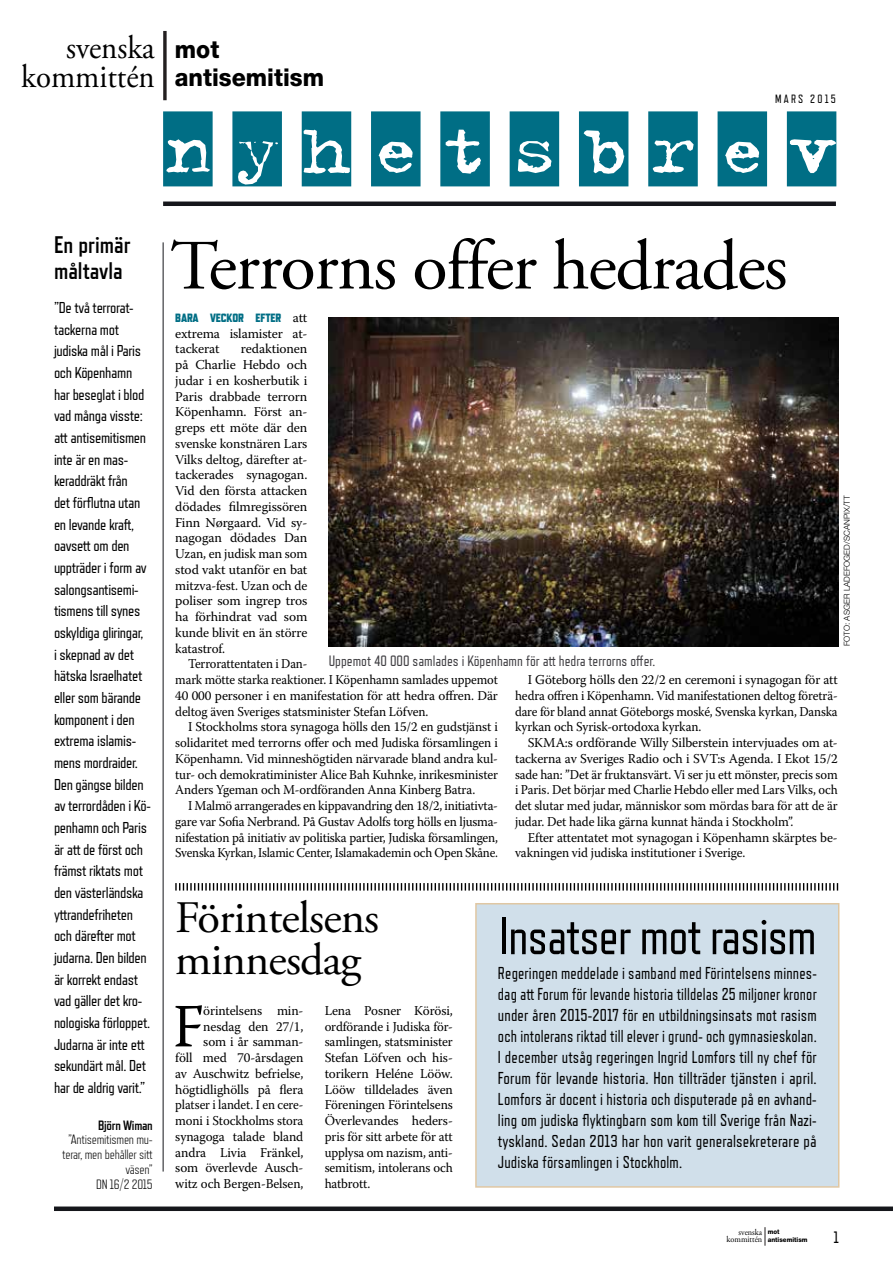
<style>
.page{position:relative;width:893px;height:1263px;background:#fff}
.page>*{position:absolute;margin:0;border:0;box-sizing:border-box;transform-origin:0 0}
.t1{font:75px "Trixie Cameo";letter-spacing:.22em;color:#006e85;scale:1.2 1}
.t2{font:70.5px "Adobe Garamond Pro";letter-spacing:-.02em;color:#000}
.t3{font:61.35px "Warnock Pro";color:#000;scale:.95 1}
.t4{font:52.5px "Refrigerator Deluxe";letter-spacing:-.02em;color:#000}
.t5{font:45px/42px "Adobe Garamond Pro";letter-spacing:-.02em;color:#000}
.t6{font:32.7px/28.7px "Adobe Garamond Pro";color:#000;text-align:right;scale:.94 1}
.t7{font:800 24.6px/28.7px "Helvetica Neue LT Std";color:#000;scale:.94 1}
.t8{font:700 24px/25.2px "Refrigerator Deluxe";color:#000}
.t9{font:17.25px/21px "Refrigerator Deluxe";letter-spacing:.01em;color:#000;text-align:justify;scale:.94 1}
.t10{font:16.5px "Refrigerator Deluxe";color:#000}
.t11{font:15.75px/21.6px "Refrigerator Deluxe";letter-spacing:-.02em;color:#000}
.t12{font:15px "Refrigerator Deluxe";color:#403f43}
.t13{font:13.5px/15.8px "Warnock Pro";letter-spacing:-.01em;color:#000;text-align:justify}
.t14{font:13.5px/15.8px "Warnock Pro";letter-spacing:-.01em;color:#000;text-align:justify;scale:.96 1}
.t15{font:13.5px/15.8px "Warnock Pro";letter-spacing:-.01em;color:#000;text-align:justify;scale:.95 1}
.t16{font:13.5px/15.8px "Warnock Pro";letter-spacing:-.01em;color:#000;scale:.93 1}
.t17{font:300 13.5px/14.7px "Refrigerator Deluxe";letter-spacing:-.02em;color:#000;text-align:right}
.t18{font:700 13.5px "Refrigerator Deluxe";letter-spacing:-.02em;color:#000}
.t19{font:800 12px "Refrigerator Deluxe";letter-spacing:-.01em;color:#006e85}
.t20{font:12px "Refrigerator Deluxe";letter-spacing:.19em;color:#000}
.t21{font:8.7px/7.6px "Adobe Garamond Pro";color:#000;text-align:right;scale:.94 1}
.t22{font:300 8.25px "Helvetica Neue LT Std";color:#000}
.t23{font:800 6.6px/7.6px "Helvetica Neue LT Std";color:#000;scale:.94 1}
.s1{font-family:"Warnock Pro";font-weight:400;font-size:13.5px;color:#000}
</style>
<div class="page">
<div style="left:54px;top:1206px;width:839px;height:5px;background:#15161b"></div>
<svg style="left:764px;top:1227px;width:1px;height:19px"></svg>
<svg style="left:163px;top:31px;width:4px;height:69px"></svg>
<div style="left:163px;top:201px;width:673px;height:5px;background:#15161b"></div>
<hr style="left:163px;top:242px;width:1px;height:929px;background:#15161b">
<svg style="left:175px;top:883px;width:663px;height:7px"></svg>
<div style="left:476px;top:904px;width:363px;height:283px;background:#d0dfea"></div>
<div style="left:475px;top:903px;width:364px;height:285px;border:2px solid #e0c7a3"></div>
<img style="left:329px;top:317px;width:510px;height:329px">
<h3 class="t6" style="left:21px;top:35px;width:143px">svenska kommittén</h3>
<h3 class="t7" style="left:175px;top:35px;width:160px">mot antisemitism</h3>
<p class="t20" style="left:775px;top:92px;width:62px">MARS 2015</p>
<h1 class="t1" style="left:163px;top:109px;width:562px">NYHETSBREV</h1>
<h3 class="t8" style="left:54px;top:232px;width:78px">En primär måltavla</h3>
<p class="t11" style="left:54px;top:297px;width:98px">”De två terrorat&shy;tackerna mot judiska mål i Paris och Köpenhamn har beseglat i blod vad många visste: att antisemitismen inte är en mas&shy;keraddräkt från<br>det förflutna utan en levande kraft, oavsett om den uppträder i form av salongsantisemi&shy;tismens till synes oskyldiga gliringar,<br>i skepnad av det hätska Israelhatet eller som bärande komponent i den extrema islamis&shy;mens mordraider.<br>Den gängse bilden av terrordåden i Kö&shy;penhamn och Paris är att de först och främst riktats mot den västerländska yttrandefriheten och därefter mot judarna. Den bilden är korrekt endast vad gäller det kro&shy;nologiska förloppet.<br>Judarna är inte ett sekundärt mål. Det har de aldrig varit.”</p>
<p class="t18" style="left:98px;top:1117px;width:56px">Björn Wiman</p>
<p class="t17" style="left:62px;top:1132px;width:92px">”Antisemitismen mu&shy;terar, men behåller sitt väsen”<br>DN 16/2 2015</p>
<h2 class="t2" style="left:170px;top:224px;width:619px">Terrorns offer hedrades</h2>
<p class="t19" style="left:175px;top:310px;width:134px">BARA VECKOR EFTER <span class="s1">att</span></p>
<p class="t13" style="left:175px;top:325px;width:134px">extrema islamister at&shy;tackerat</p>
<p class="t13" style="left:175px;top:341px;width:134px;text-indent:66px">redaktionen på Charlie Hebdo och judar i en kosherbutik i Paris drabbade terrorn Köpenhamn. Först an&shy;greps ett möte där den svenske konstnären Lars Vilks deltog, därefter at&shy;tackerades synagogan.<br>Vid den första attacken dödades filmregissören Finn Nørgaard. Vid sy&shy;nagogan dödades Dan Uzan, en judisk man som stod vakt utanför en bat mitzva-fest. Uzan och de poliser som ingrep tros ha förhindrat vad som kunde blivit en än större katastrof.</p>
<p class="t16" style="left:175px;top:656px;width:349px;text-indent:13px">Terrorattentaten i Dan-<br>mark mötte starka reaktioner. I Köpenhamn samlades uppemot 40 000 personer i en manifestation för att hedra offren. Där deltog även Sveriges statsminister Stefan Löfven.</p>
<p class="t14" style="left:175px;top:719px;width:338px;text-indent:13px">I Stockholms stora synagoga hölls den 15/2 en gudstjänst i solidaritet med terrorns offer och med Judiska församlingen i Köpenhamn. Vid minneshögtiden närvarade bland andra kul&shy;tur- och demokratiminister Alice Bah Kuhnke, inrikesminister Anders Ygeman och M-ordföranden Anna Kinberg Batra.</p>
<p class="t15" style="left:175px;top:797px;width:341px;text-indent:13px">I Malmö arrangerades en kippavandring den 18/2, initiativta&shy;gare var Sofia Nerbrand. På Gustav Adolfs torg hölls en ljusma&shy;nifestation på initiativ av politiska partier, Judiska församlingen, Svenska Kyrkan, Islamic Center, Islamakademin och Open Skåne.</p>
<p class="t22" style="left:842px;top:646px;width:152px;rotate:-90deg">FOTO: ASGER LADEFOGED/SCANPIX/TT</p>
<p class="t12" style="left:329px;top:652px;width:328px">Uppemot 40 000 samlades i Köpenhamn för att hedra terrorns offer.</p>
<p class="t13" style="left:515px;top:671px;width:324px;text-indent:13px">I Göteborg hölls den 22/2 en ceremoni i synagogan för att hedra offren i Köpenhamn. Vid manifestationen deltog företrä&shy;dare för bland annat Göteborgs moské, Svenska kyrkan, Danska kyrkan och Syrisk-ortodoxa kyrkan.</p>
<p class="t13" style="left:515px;top:734px;width:324px;text-indent:13px">SKMA:s ordförande Willy Silberstein intervjuades om at&shy;tackerna av Sveriges Radio och i SVT:s Agenda. I Ekot 15/2 sade han: ”Det är fruktansvärt. Vi ser ju ett mönster, precis som i Paris. Det börjar med Charlie Hebdo eller med Lars Vilks, och det slutar med judar, människor som mördas bara för att de är judar. Det hade lika gärna kunnat hända i Stockholm”.</p>
<p class="t13" style="left:515px;top:829px;width:324px;text-indent:13px">Efter attentatet mot synagogan i Köpenhamn skärptes be&shy;vakningen vid judiska institutioner i Sverige.</p>
<h3 class="t5" style="left:175px;top:899px;width:205px">Förintelsens minnesdag</h3>
<h3 class="t3" style="left:173px;top:989px;width:34px">F</h3>
<p class="t13" style="left:175px;top:1002px;width:130px;text-align:right">örintelsens min&shy;nesdag den 27/1,<br>som i år samman-<br>föll med 70-årsdagen av Auschwitz befrielse, högtidlighölls på flera platser i landet. I en cere&shy;moni i Stockholms stora synagoga talade bland andra Livia Fränkel, som överlevde Ausch&shy;witz och Bergen-Belsen,</p>
<p class="t13" style="left:325px;top:1002px;width:130px">Lena Posner Körösi, ordförande i Judiska för&shy;samlingen, statsminister Stefan Löfven och his&shy;torikern Heléne Lööw.<br>Lööw tilldelades även Föreningen Förintelsens Överlevandes heders&shy;pris för sitt arbete för att upplysa om nazism, anti&shy;semitism, intolerans och hatbrott.</p>
<h3 class="t4" style="left:499px;top:905px;width:319px">Insatser mot rasism</h3>
<p class="t9" style="left:498px;top:962px;width:341px">Regeringen meddelade i samband med Förintelsens minnes&shy;dag att Forum för levande historia tilldelas 25 miljoner kronor under åren 2015-2017 för en utbildningsinsats mot rasism och intolerans riktad till elever i grund- och gymnasieskolan.<br>I december utsåg regeringen Ingrid Lomfors till ny chef för Forum för levande historia. Hon tillträder tjänsten i april.<br>Lomfors är docent i historia och disputerade på en avhand&shy;ling om judiska flyktingbarn som kom till Sverige från Nazi&shy;tyskland. Sedan 2013 har hon varit generalsekreterare på Judiska församlingen i Stockholm.</p>
<p class="t21" style="left:727px;top:1228px;width:39px">svenska kommittén</p>
<p class="t23" style="left:768px;top:1228px;width:44px">mot antisemitism</p>
<p class="t10" style="left:833px;top:1228px;width:7px">1</p>
</div>
